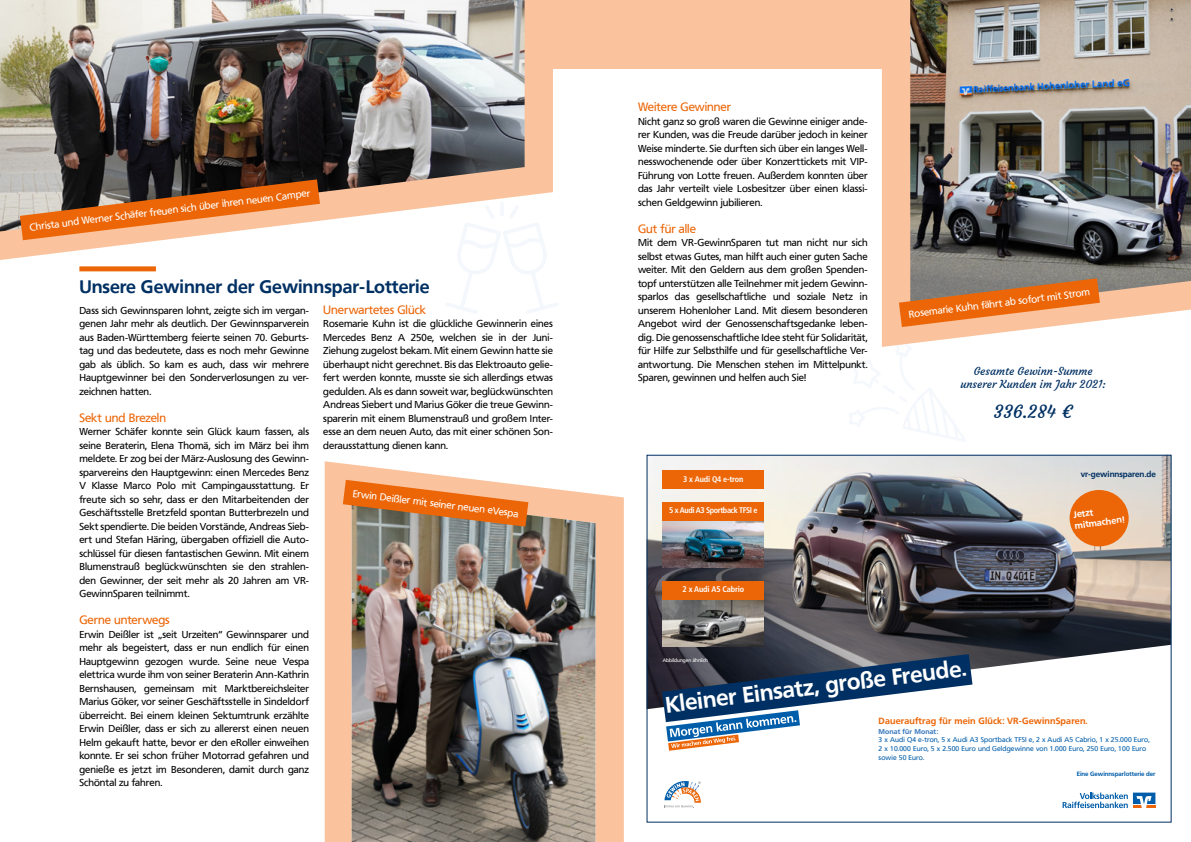
<style>
.page{position:relative;width:1191px;height:842px;background:#fff}
.page>*{position:absolute;margin:0;border:0;box-sizing:border-box;transform-origin:0 0}
.t1{font:700 22.5px "Frutiger VR";color:#fff}
.t2{font:700 18px "Frutiger VR";color:#003063}
.t3{font:18px "Courgette";color:#003063}
.t4{font:12px "Frutiger VR";letter-spacing:-.005em;color:#ec6608}
.t5{font:11px/13.2px "Courgette";color:#003063;text-align:center}
.t6{font:10px/13.5px "Frutiger VR";letter-spacing:.005em;color:#000;text-align:justify}
.t7{font:10px "Frutiger VR";color:#fff}
.t8{font:700 9.2px/11px "Frutiger VR";color:#fff}
.t9{font:700 9px "Frutiger VR";letter-spacing:.015em;color:#ec6608}
.t10{font:700 condensed 8.2px "Frutiger LT Pro";letter-spacing:-.025em;color:#fff}
.t11{font:700 condensed 8.2px "Frutiger LT Pro";letter-spacing:-.05em;color:#fff}
.t12{font:700 8.2px "Frutiger VR";color:#003063}
.t13{font:6.9px/8.8px "Frutiger VR";letter-spacing:.015em;color:#005da9}
.t14{font:700 6.9px "Frutiger VR";letter-spacing:.015em;color:#3576bb}
.t15{font:700 6.1px "Frutiger VR";color:#005da9}
.t16{font:5.1px "Frutiger VR";color:#fff}
.t17{font:3.6px "Frutiger VR";color:#706f6f}
</style>
<div class="page">
<svg style="left:849px;top:347px;width:117px;height:94px"></svg>
<div style="left:0;top:0;width:1191px;height:68px;background:#fac39d"></div>
<svg style="left:882px;top:68px;width:263px;height:279px;fill:#fac39d"></svg>
<svg style="left:0;top:0;width:553px;height:260px"></svg>
<img style="left:0;top:0;width:524px;height:231px">
<svg style="left:20px;top:179px;width:300px;height:61px;background:#c48253"></svg>
<svg style="left:325px;top:461px;width:299px;height:381px;fill:#fac39d"></svg>
<img style="left:351px;top:494px;width:244px;height:348px">
<svg style="left:343px;top:480px;width:185px;height:47px;background:#d88549"></svg>
<img style="left:910px;top:0;width:281px;height:315px">
<svg style="left:899px;top:278px;width:201px;height:49px;background:#d7864c"></svg>
<svg style="left:445px;top:201px;width:113px;height:112px"></svg>
<img style="left:648px;top:457px;width:521px;height:252px">
<svg style="left:1133px;top:793px;width:22px;height:15px"></svg>
<svg style="left:1062px;top:792px;width:65px;height:16px"></svg>
<svg style="left:664px;top:781px;width:37px;height:27px"></svg>
<svg style="left:662px;top:654px;width:310px;height:97px"></svg>
<div style="left:1069px;top:490px;width:59px;height:56px;background:#ec6608;border-radius:50%"></div>
<div style="left:662px;top:471px;width:102px;height:18px;background:#ec6608"></div>
<img style="left:662px;top:520px;width:102px;height:47px">
<div style="left:662px;top:502px;width:102px;height:18px;background:#ec6608"></div>
<img style="left:663px;top:599px;width:100px;height:48px">
<div style="left:662px;top:581px;width:102px;height:18px;background:#ec6608"></div>
<div style="left:79px;top:266px;width:77px;height:5px;background:#ec6608"></div>
<p class="t7" style="left:29px;top:221px;width:284px;rotate:-7deg">Christa und Werner Schäfer freuen sich über ihren neuen Camper</p>
<h2 class="t2" style="left:79px;top:276px;width:351px">Unsere Gewinner der Gewinnspar-Lotterie</h2>
<p class="t6" style="left:79px;top:303px;width:231px">Dass sich Gewinnsparen lohnt, zeigte sich im vergan&shy;genen Jahr mehr als deutlich. Der Gewinnsparverein aus Baden-Württemberg feierte seinen 70. Geburts&shy;tag und das bedeutete, dass es noch mehr Gewinne gab als üblich. So kam es auch, dass wir mehrere Hauptgewinner bei den Sonderverlosungen zu ver&shy;zeichnen hatten.</p>
<p class="t4" style="left:79px;top:410px;width:88px">Sekt und Brezeln</p>
<p class="t6" style="left:79px;top:425px;width:231px">Werner Schäfer konnte sein Glück kaum fassen, als seine Beraterin, Elena Thomä, sich im März bei ihm meldete. Er zog bei der März-Auslosung des Gewinn&shy;sparvereins den Hauptgewinn: einen Mercedes Benz V Klasse Marco Polo mit Campingausstattung. Er freute sich so sehr, dass er den Mitarbeitenden der Geschäftsstelle Bretzfeld spontan Butterbrezeln und Sekt spendierte. Die beiden Vorstände, Andreas Sieb&shy;ert und Stefan Häring, übergaben offiziell die Auto&shy;schlüssel für diesen fantastischen Gewinn. Mit einem Blumenstrauß beglückwünschten sie den strahlen&shy;den Gewinner, der seit mehr als 20 Jahren am VR-GewinnSparen teilnimmt.</p>
<p class="t4" style="left:79px;top:613px;width:92px">Gerne unterwegs</p>
<p class="t6" style="left:79px;top:627px;width:231px">Erwin Deißler ist „seit Urzeiten“ Gewinnsparer und mehr als begeistert, dass er nun endlich für einen Hauptgewinn gezogen wurde. Seine neue Vespa elettrica wurde ihm von seiner Beraterin Ann-Kathrin Bernshausen, gemeinsam mit Marktbereichsleiter Marius Göker, vor seiner Geschäftsstelle in Sindeldorf überreicht. Bei einem kleinen Sektumtrunk erzählte Erwin Deißler, dass er sich zu allererst einen neuen Helm gekauft hatte, bevor er den eRoller einweihen konnte. Er sei schon früher Motorrad gefahren und genieße es jetzt im Besonderen, damit durch ganz Schöntal zu fahren.</p>
<p class="t4" style="left:323px;top:302px;width:104px">Unerwartetes Glück</p>
<p class="t6" style="left:323px;top:317px;width:231px">Rosemarie Kuhn ist die glückliche Gewinnerin eines Mercedes Benz A 250e, welchen sie in der Juni-Ziehung zugelost bekam. Mit einem Gewinn hatte sie überhaupt nicht gerechnet. Bis das Elektroauto gelie&shy;fert werden konnte, musste sie sich allerdings etwas gedulden. Als es dann soweit war, beglückwünschten Andreas Siebert und Marius Göker die treue Gewinn&shy;sparerin mit einem Blumenstrauß und großem Inter&shy;esse an dem neuen Auto, das mit einer schönen Son&shy;derausstattung dienen kann.</p>
<p class="t7" style="left:353px;top:487px;width:168px;rotate:7deg">Erwin Deißler mit seiner neuen eVespa</p>
<p class="t4" style="left:638px;top:100px;width:95px">Weitere Gewinner</p>
<p class="t6" style="left:638px;top:114px;width:231px">Nicht ganz so groß waren die Gewinne einiger ande&shy;rer Kunden, was die Freude darüber jedoch in keiner Weise minderte. Sie durften sich über ein langes Well&shy;nesswochenende oder über Konzerttickets mit VIP-Führung von Lotte freuen. Außerdem konnten über das Jahr verteilt viele Losbesitzer über einen klassi&shy;schen Geldgewinn jubilieren.</p>
<p class="t4" style="left:638px;top:221px;width:59px">Gut für alle</p>
<p class="t6" style="left:638px;top:236px;width:231px">Mit dem VR-GewinnSparen tut man nicht nur sich selbst etwas Gutes, man hilft auch einer guten Sache weiter. Mit den Geldern aus dem großen Spenden&shy;topf unterstützen alle Teilnehmer mit jedem Gewinn&shy;sparlos das gesellschaftliche und soziale Netz in unserem Hohenloher Land. Mit diesem besonderen Angebot wird der Genossenschaftsgedanke leben&shy;dig. Die genossenschaftliche Idee steht für Solidarität, für Hilfe zur Selbsthilfe und für gesellschaftliche Ver&shy;antwortung. Die Menschen stehen im Mittelpunkt.<br>Sparen, gewinnen und helfen auch Sie!</p>
<p class="t10" style="left:683px;top:474px;width:62px">3 x Audi Q4 e-tron</p>
<p class="t11" style="left:669px;top:506px;width:90px">5 x Audi A3 Sportback TFSI e</p>
<p class="t10" style="left:682px;top:585px;width:63px">2 x Audi A5 Cabrio</p>
<p class="t7" style="left:908px;top:308px;width:184px;rotate:-7deg">Rosemarie Kuhn fährt ab sofort mit Strom</p>
<p class="t5" style="left:960px;top:364px;width:147px">Gesamte Gewinn-Summe unserer Kunden im Jahr 2021:</p>
<h2 class="t3" style="left:993px;top:401px;width:81px">336.284 €</h2>
<p class="t12" style="left:1080px;top:469px;width:77px">vr-gewinnsparen.de</p>
<p class="t8" style="left:1072px;top:509px;width:51px;rotate:-7deg">Jetzt mitmachen!</p>
<p class="t16" style="left:662px;top:657px;width:47px">Abbildungen ähnlich</p>
<h1 class="t1" style="left:664px;top:691px;width:305px;rotate:-7deg">Kleiner Einsatz, große Freude.</h1>
<p class="t17" style="left:698px;top:780px;width:5px">®</p>
<p class="t9" style="left:878px;top:715px;width:211px">Dauerauftrag für mein Glück: VR-GewinnSparen.</p>
<p class="t14" style="left:878px;top:727px;width:61px">Monat für Monat:</p>
<p class="t13" style="left:878px;top:736px;width:272px">3 x Audi Q4 e-tron, 5 x Audi A3 Sportback TFSI e, 2 x Audi A5 Cabrio, 1 x 25.000 Euro,<br>2 x 10.000 Euro, 5 x 2.500 Euro und Geldgewinne von 1.000 Euro, 250 Euro, 100 Euro sowie 50 Euro.</p>
<p class="t15" style="left:1076px;top:770px;width:80px">Eine Gewinnsparlotterie der</p>
</div>
